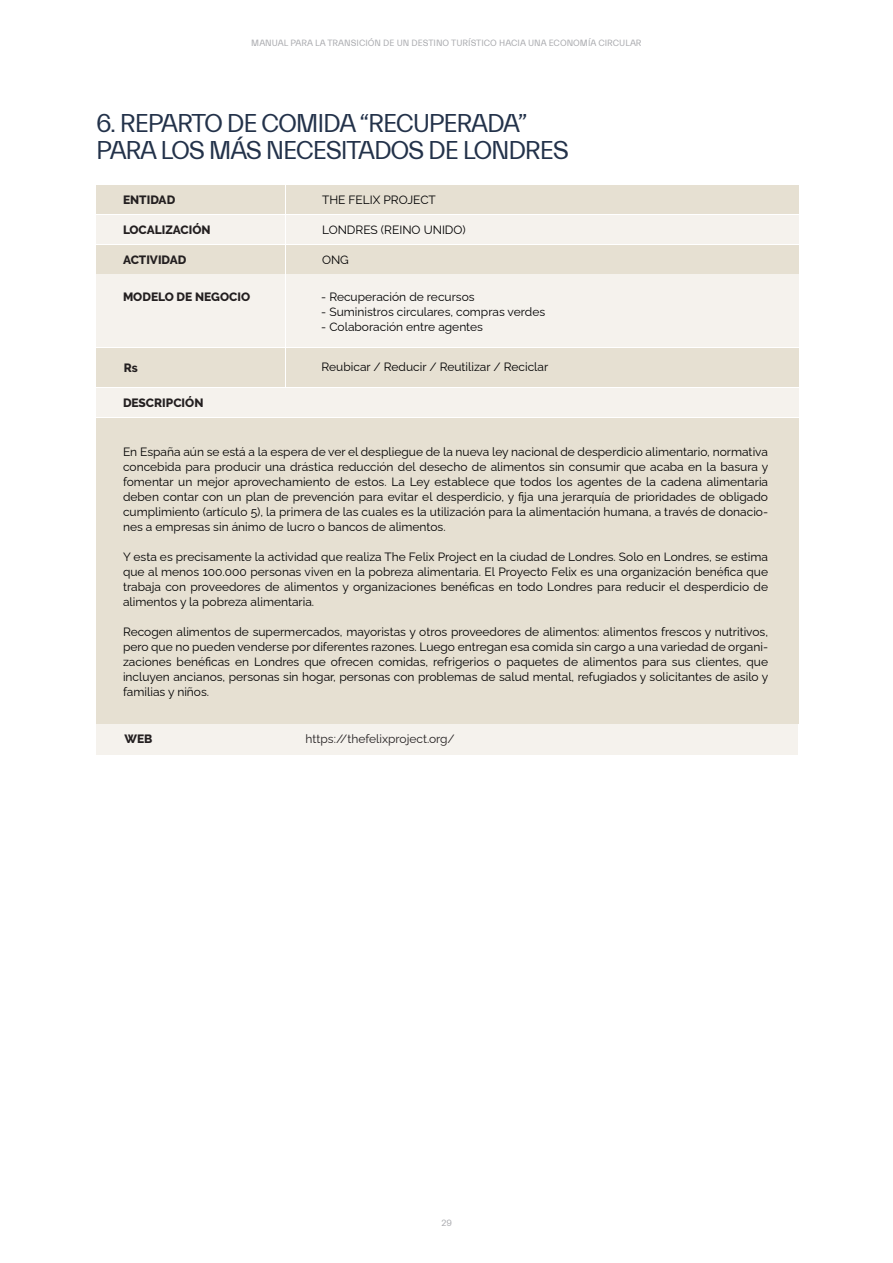
<style>
.page{position:relative;width:893px;height:1263px;background:#fff}
.page>*{position:absolute;margin:0;border:0;box-sizing:border-box;transform-origin:0 0}
.t1{font:25.65px/27px "Everett";letter-spacing:-.05em;color:#23324a}
.t2{font:12px/15px "Raleway";color:#000001;text-align:justify}
.t3{font:800 12px "Raleway";color:#231f20}
.t4{font:12px "Raleway";color:#231f20}
.t5{font:9px "Everett";color:#a8a9ad}
</style>
<div class="page">
<div style="left:96px;top:418px;width:702px;height:305px;background:#e6e0d2"></div>
<div style="left:96px;top:185px;width:188px;height:29px;background:#e6e0d2"></div>
<div style="left:96px;top:215px;width:188px;height:28px;background:#f5f2ed"></div>
<div style="left:96px;top:245px;width:188px;height:28px;background:#e6e0d2"></div>
<div style="left:96px;top:275px;width:188px;height:72px;background:#f5f2ed"></div>
<div style="left:96px;top:348px;width:188px;height:39px;background:#e6e0d2"></div>
<div style="left:96px;top:725px;width:188px;height:30px;background:#f5f2ed"></div>
<div style="left:286px;top:185px;width:512px;height:29px;background:#e6e0d2"></div>
<div style="left:286px;top:215px;width:512px;height:28px;background:#f5f2ed"></div>
<div style="left:286px;top:245px;width:512px;height:28px;background:#e6e0d2"></div>
<div style="left:286px;top:275px;width:512px;height:72px;background:#f5f2ed"></div>
<div style="left:286px;top:348px;width:512px;height:39px;background:#e6e0d2"></div>
<div style="left:286px;top:725px;width:512px;height:30px;background:#f5f2ed"></div>
<div style="left:96px;top:388px;width:702px;height:28px;background:#f5f2ed"></div>
<p class="t5" style="left:251px;top:38px;width:392px">MANUAL PARA LA TRANSICIÓN DE UN DESTINO TURÍSTICO HACIA UNA ECONOMÍA CIRCULAR</p>
<h1 class="t1" style="left:96px;top:110px;width:474px">6. REPARTO DE COMIDA “RECUPERADA”<br>PARA LOS MÁS NECESITADOS DE LONDRES</h1>
<p class="t3" style="left:123px;top:193px;width:54px">ENTIDAD</p>
<p class="t3" style="left:123px;top:223px;width:89px">LOCALIZACIÓN</p>
<p class="t3" style="left:123px;top:253px;width:65px">ACTIVIDAD</p>
<p class="t3" style="left:123px;top:290px;width:129px">MODELO DE NEGOCIO</p>
<p class="t3" style="left:124px;top:361px;width:16px">Rs</p>
<p class="t3" style="left:123px;top:396px;width:82px">DESCRIPCIÓN</p>
<p class="t2" style="left:322px;top:191px;width:115px">THE FELIX PROJECT</p>
<p class="t2" style="left:322px;top:221px;width:145px">LONDRES (REINO UNIDO)</p>
<p class="t2" style="left:322px;top:251px;width:28px">ONG</p>
<p class="t2" style="left:321px;top:288px;width:155px">- Recuperación de recursos</p>
<p class="t2" style="left:321px;top:303px;width:225px">- Suministros circulares, compras verdes</p>
<p class="t2" style="left:321px;top:318px;width:163px">- Colaboración entre agentes</p>
<p class="t2" style="left:322px;top:358px;width:228px">Reubicar / Reducir / Reutilizar / Reciclar</p>
<p class="t2" style="left:123px;top:443px;width:647px">En España aún se está a la espera de ver el despliegue de la nueva ley nacional de desperdicio alimentario, normativa concebida para producir una drástica reducción del desecho de alimentos sin consumir que acaba en la basura y fomentar un mejor aprovechamiento de estos. La Ley establece que todos los agentes de la cadena alimentaria deben contar con un plan de prevención para evitar el desperdicio, y fija una jerarquía de prioridades de obligado cumplimiento (artículo 5), la primera de las cuales es la utilización para la alimentación humana, a través de donacio&shy;nes a empresas sin ánimo de lucro o bancos de alimentos.</p>
<p class="t2" style="left:123px;top:548px;width:647px">Y esta es precisamente la actividad que realiza The Felix Project en la ciudad de Londres. Solo en Londres, se estima que al menos 100.000 personas viven en la pobreza alimentaria. El Proyecto Felix es una organización benéfica que trabaja con proveedores de alimentos y organizaciones benéficas en todo Londres para reducir el desperdicio de alimentos y la pobreza alimentaria.</p>
<p class="t2" style="left:123px;top:623px;width:647px">Recogen alimentos de supermercados, mayoristas y otros proveedores de alimentos: alimentos frescos y nutritivos, pero que no pueden venderse por diferentes razones. Luego entregan esa comida sin cargo a una variedad de organi&shy;zaciones benéficas en Londres que ofrecen comidas, refrigerios o paquetes de alimentos para sus clientes, que incluyen ancianos, personas sin hogar, personas con problemas de salud mental, refugiados y solicitantes de asilo y familias y niños.</p>
<p class="t3" style="left:124px;top:732px;width:30px">WEB</p>
<p class="t4" style="left:306px;top:729px;width:151px">https://thefelixproject.org/</p>
<p class="t5" style="left:442px;top:1218px;width:12px">29</p>
</div>
